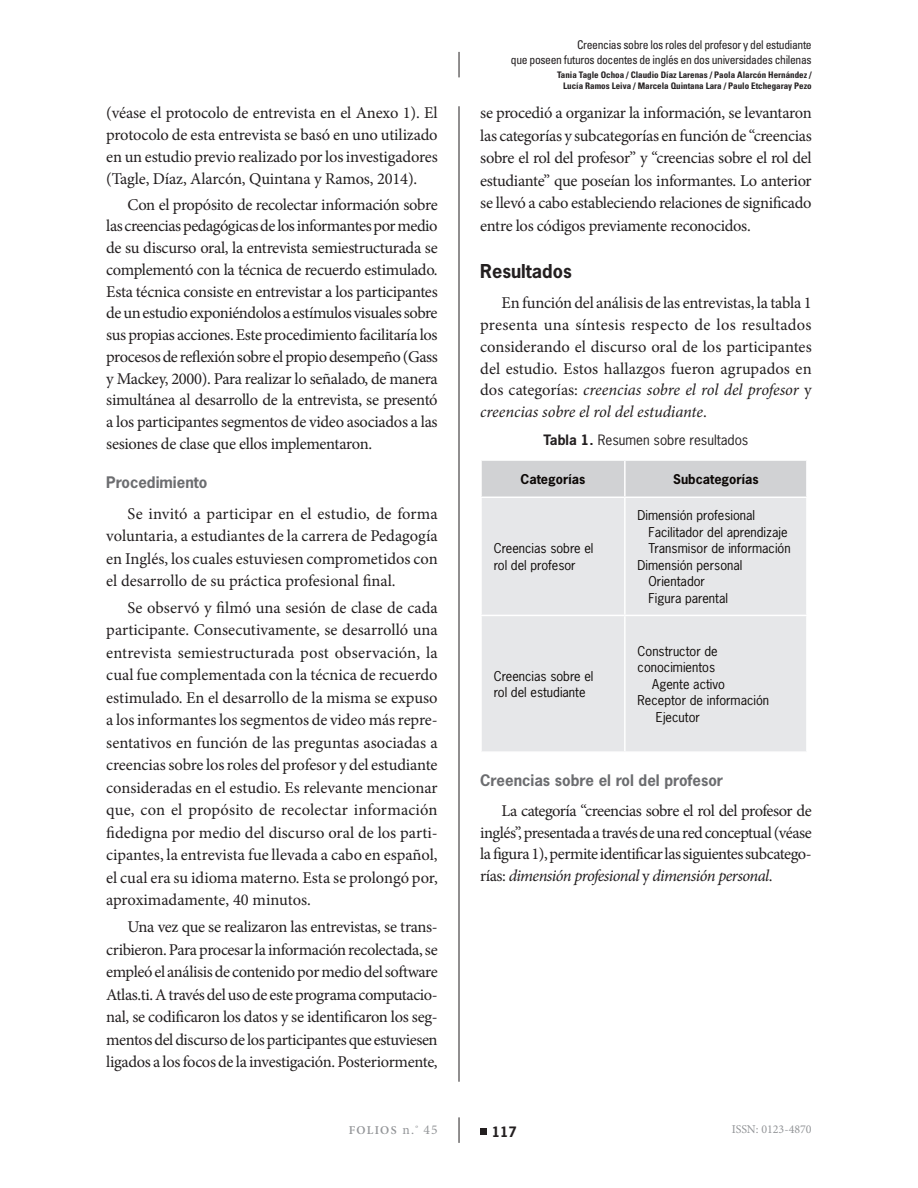
<style>
.page{position:relative;width:918px;height:1188px;background:#fff}
.page>*{position:absolute;margin:0;border:0;box-sizing:border-box;transform-origin:0 0}
.Subtítulo_1{font:700 18px "News Gothic Std";color:#231f20}
.C__de_texto{font:16.5px/22.5px "Minion Pro";letter-spacing:-.015em;color:#231f20;text-align:justify}
.Subtítulo_2{font:700 15px "News Gothic Std";color:#6c6d70}
.Titulo_de_tabla_graf{font:13.5px "News Gothic Std";color:#231f20}
.t1{font:700 13.5px "News Gothic Std";color:#231f20}
.tabla_interior_negro{font:12.75px/16.5px "News Gothic Std";color:#0c0806}
.Tablas_Titulos_inter{font:700 12.75px "News Gothic Std";color:#0c0806}
.t2{font:condensed 12px/14.4px "Univers LT Std";letter-spacing:-.03em;color:#231f20;text-align:right}
.t3{font:12px "Minion Pro";color:#939598}
.t4{font:600 12px "Minion Pro";letter-spacing:.11em;color:#939598}
.t5{font:700 condensed 9px/10.5px "Univers LT Std";color:#231f20;text-align:right}
.s1{font-style:italic}
.s2{font-weight:700}
.s3{font-weight:400;font-size:13.5px}
</style>
<div class="page">
<hr style="left:459px;top:106px;width:1px;height:976px;background:#231f20">
<div style="left:480px;top:1129px;width:7px;height:6px;background:#231f20"></div>
<svg style="left:459px;top:52px;width:1px;height:25px"></svg>
<svg style="left:459px;top:1117px;width:1px;height:26px"></svg>
<div style="left:482px;top:461px;width:324px;height:36px;background:#d1d2d4"></div>
<div style="left:482px;top:498px;width:324px;height:253px;background:#e6e7e9"></div>
<hr style="left:624px;top:461px;width:2px;height:36px;background:#fff">
<hr style="left:624px;top:498px;width:2px;height:117px;background:#fff">
<hr style="left:624px;top:616px;width:2px;height:135px;background:#fff">
<hr style="left:480px;top:615px;width:145px;height:1px;background:#fff">
<hr style="left:625px;top:615px;width:183px;height:1px;background:#fff">
<p class="C__de_texto" style="left:106px;top:102px;width:333px;line-height:21.8px">(véase el protocolo de entrevista en el Anexo 1). El protocolo de esta entrevista se basó en uno utilizado en un estudio previo realizado por los investigadores (Tagle, Díaz, Alarcón, Quintana y Ramos, 2014).</p>
<p class="C__de_texto" style="left:106px;top:193px;width:333px;line-height:21.8px;text-indent:21px">Con el propósito de recolectar información sobre las creencias pedagógicas de los informantes por medio de su discurso oral, la entrevista semiestructurada se complementó con la técnica de recuerdo estimulado.<br>Esta técnica consiste en entrevistar a los participantes de un estudio exponiéndolos a estímulos visuales sobre sus propias acciones. Este procedimiento facilitaría los procesos de reflexión sobre el propio desempeño (Gass y Mackey, 2000). Para realizar lo señalado, de manera simultánea al desarrollo de la entrevista, se presentó a los participantes segmentos de video asociados a las sesiones de clase que ellos implementaron.</p>
<p class="Subtítulo_2" style="left:106px;top:472px;width:103px">Procedimiento</p>
<p class="C__de_texto" style="left:106px;top:502px;width:333px;text-indent:21px">Se invitó a participar en el estudio, de forma voluntaria, a estudiantes de la carrera de Pedagogía en Inglés, los cuales estuviesen comprometidos con el desarrollo de su práctica profesional final.</p>
<p class="C__de_texto" style="left:106px;top:596px;width:333px;text-indent:21px">Se observó y filmó una sesión de clase de cada participante. Consecutivamente, se desarrolló una entrevista semiestructurada post observación, la cual fue complementada con la técnica de recuerdo estimulado. En el desarrollo de la misma se expuso a los informantes los segmentos de video más repre&shy;sentativos en función de las preguntas asociadas a creencias sobre los roles del profesor y del estudiante consideradas en el estudio. Es relevante mencionar que, con el propósito de recolectar información fidedigna por medio del discurso oral de los parti&shy;cipantes, la entrevista fue llevada a cabo en español, el cual era su idioma materno. Esta se prolongó por, aproximadamente, 40 minutos.</p>
<p class="C__de_texto" style="left:106px;top:916px;width:333px;text-indent:21px">Una vez que se realizaron las entrevistas, se trans&shy;cribieron. Para procesar la información recolectada, se empleó el análisis de contenido por medio del software Atlas.ti. A través del uso de este programa computacio&shy;nal, se codificaron los datos y se identificaron los seg&shy;mentos del discurso de los participantes que estuviesen ligados a los focos de la investigación. Posteriormente,</p>
<p class="t2" style="left:511px;top:38px;width:302px">Creencias sobre los roles del profesor y del estudiante<br>que poseen futuros docentes de inglés en dos universidades chilenas</p>
<p class="t5" style="left:557px;top:70px;width:256px">Tania Tagle Ochoa / Claudio Díaz Larenas / Paola Alarcón Hernández /<br>Lucía Ramos Leiva / Marcela Quintana Lara / Paulo Etchegaray Pezo</p>
<p class="C__de_texto" style="left:480px;top:102px;width:333px">se procedió a organizar la información, se levantaron las categorías y subcategorías en función de “creencias sobre el rol del profesor” y “creencias sobre el rol del estudiante” que poseían los informantes. Lo anterior se llevó a cabo estableciendo relaciones de significado entre los códigos previamente reconocidos.</p>
<p class="Subtítulo_1" style="left:480px;top:259px;width:93px">Resultados</p>
<p class="C__de_texto" style="left:480px;top:292px;width:333px;line-height:21.8px;text-indent:21px">En función del análisis de las entrevistas, la tabla 1 presenta una síntesis respecto de los resultados considerando el discurso oral de los participantes del estudio. Estos hallazgos fueron agrupados en dos categorías: <span class="s1">creencias sobre el rol del profesor</span> y <span class="s1">creencias sobre el rol del estudiante</span>.</p>
<p class="Titulo_de_tabla_graf" style="left:544px;top:431px;width:206px"><span class="s2">Tabla 1.</span> Resumen sobre resultados</p>
<p class="Tablas_Titulos_inter" style="left:521px;top:470px;width:66px">Categorías</p>
<p class="Tablas_Titulos_inter" style="left:673px;top:470px;width:87px">Subcategorías</p>
<p class="tabla_interior_negro" style="left:494px;top:540px;width:101px">Creencias sobre el rol del profesor</p>
<p class="tabla_interior_negro" style="left:494px;top:667px;width:101px">Creencias sobre el rol del estudiante</p>
<p class="tabla_interior_negro" style="left:638px;top:507px;width:119px">Dimensión profesional</p>
<p class="tabla_interior_negro" style="left:649px;top:523px;width:140px">Facilitador del aprendizaje</p>
<p class="tabla_interior_negro" style="left:649px;top:540px;width:144px">Transmisor de información</p>
<p class="tabla_interior_negro" style="left:638px;top:556px;width:106px">Dimensión personal</p>
<p class="tabla_interior_negro" style="left:649px;top:573px;width:58px">Orientador</p>
<p class="tabla_interior_negro" style="left:649px;top:589px;width:81px">Figura parental</p>
<p class="tabla_interior_negro" style="left:638px;top:643px;width:82px">Constructor de conocimientos</p>
<p class="tabla_interior_negro" style="left:652px;top:676px;width:74px">Agente activo</p>
<p class="tabla_interior_negro" style="left:638px;top:692px;width:133px">Receptor de información</p>
<p class="tabla_interior_negro" style="left:656px;top:709px;width:46px">Ejecutor</p>
<p class="Subtítulo_2" style="left:480px;top:770px;width:244px">Creencias sobre el rol del profesor</p>
<p class="C__de_texto" style="left:480px;top:800px;width:333px;line-height:21.8px;text-indent:21px">La categoría “creencias sobre el rol del profesor de inglés”, presentada a través de una red conceptual (véase la figura 1), permite identificar las siguientes subcatego&shy;rías: <span class="s1">dimensión profesional</span> y <span class="s1">dimensión personal</span>.</p>
<p class="t4" style="left:349px;top:1122px;width:91px">FOLIOS <span class="s3">n.</span><sup>º</sup> <span class="s3">45</span></p>
<p class="t3" style="left:732px;top:1121px;width:82px">ISSN: 0123-4870</p>
<p class="t1" style="left:492px;top:1123px;width:27px">117</p>
</div>
